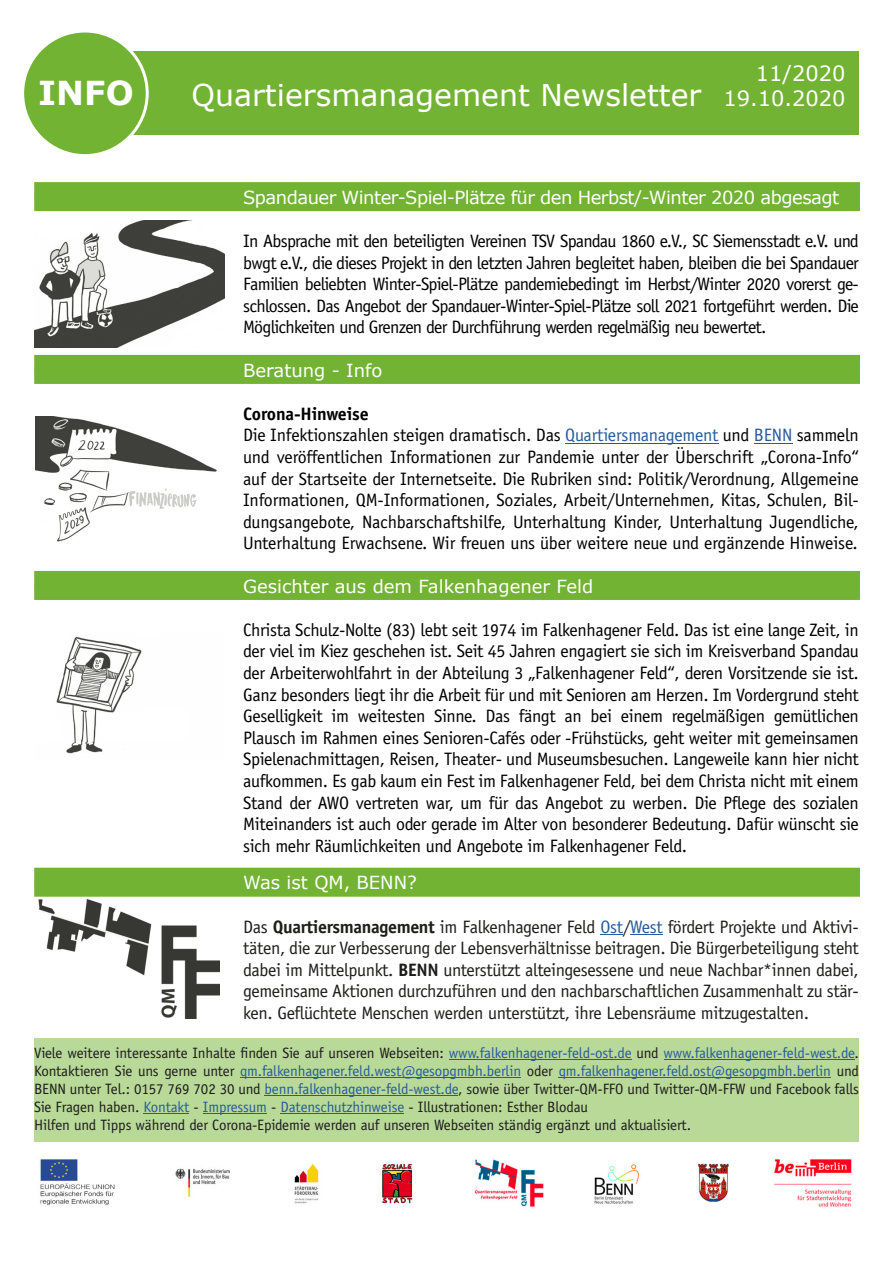
<style>
.page{position:relative;width:893px;height:1263px;background:#fff}
.page>*{position:absolute;margin:0;border:0;box-sizing:border-box;transform-origin:0 0}
.t1{font:700 33px "Verdana";color:#fff}
.t2{font:30px "Verdana";color:#fff}
.t3{font:21px/25.2px "Verdana";color:#fff;text-align:right}
.t4{font:18px/21.6px "Officina Sans Std";letter-spacing:-.01em;color:#000;text-align:justify}
.t5{font:18px/21.6px "Officina Sans Std";letter-spacing:-.02em;color:#1d1d1b;text-align:justify}
.t6{font:18px "Verdana";letter-spacing:-.03em;color:#fff}
.t7{font:18px "Verdana";color:#fff}
.t8{font:15px/18px "Officina Sans Std";letter-spacing:-.01em;color:#1d1d1b}
.s1{font-weight:700}
.s2{color:#275b9b}
</style>
<div class="page">
<img style="left:40px;top:1159px;width:813px;height:48px">
<div style="left:34px;top:1038px;width:825px;height:104px;background:#b9d999"></div>
<div style="left:41px;top:51px;width:818px;height:84px;background:#73b333"></div>
<div style="left:21px;top:30px;width:128px;height:127px;background:#73b333;border:3px solid #fff;border-radius:50%"></div>
<div style="left:34px;top:182px;width:826px;height:29px;background:#73b333"></div>
<div style="left:34px;top:355px;width:826px;height:29px;background:#73b333"></div>
<div style="left:34px;top:571px;width:826px;height:29px;background:#73b333"></div>
<hr style="left:565px;top:443px;width:153px;height:1px;background:#275b9b">
<hr style="left:754px;top:443px;width:38px;height:1px;background:#275b9b">
<hr style="left:449px;top:1059px;width:182px;height:1px;background:#275b9b">
<hr style="left:664px;top:1059px;width:190px;height:1px;background:#275b9b">
<hr style="left:240px;top:1077px;width:281px;height:1px;background:#275b9b">
<hr style="left:559px;top:1077px;width:272px;height:1px;background:#275b9b">
<hr style="left:265px;top:1095px;width:193px;height:1px;background:#275b9b">
<hr style="left:144px;top:1113px;width:45px;height:1px;background:#275b9b">
<hr style="left:203px;top:1113px;width:64px;height:1px;background:#275b9b">
<hr style="left:281px;top:1113px;width:123px;height:1px;background:#275b9b">
<div style="left:34px;top:868px;width:826px;height:29px;background:#73b333"></div>
<svg style="left:600px;top:934px;width:23px;height:1px"></svg>
<hr style="left:630px;top:934px;width:33px;height:1px;background:#275b9b">
<img style="left:56px;top:636px;width:86px;height:118px">
<img style="left:35px;top:416px;width:182px;height:126px">
<img style="left:38px;top:899px;width:181px;height:120px">
<img style="left:34px;top:220px;width:190px;height:127px">
<h1 class="t1" style="left:38px;top:80px;width:97px">INFO</h1>
<h2 class="t2" style="left:192px;top:83px;width:511px">Quartiersmanagement Newsletter</h2>
<p class="t3" style="left:723px;top:62px;width:124px">11/2020<br>19.10.2020</p>
<p class="t6" style="left:243px;top:190px;width:598px">Spandauer Winter-Spiel-Plätze für den Herbst/-Winter 2020 abgesagt</p>
<p class="t4" style="left:243px;top:232px;width:617px">In Absprache mit den beteiligten Vereinen TSV Spandau 1860 e.V., SC Siemensstadt e.V. und bwgt e.V., die dieses Projekt in den letzten Jahren begleitet haben, bleiben die bei Spandauer Familien beliebten Winter-Spiel-Plätze pandemiebedingt im Herbst/Winter 2020 vorerst ge&shy;schlossen. Das Angebot der Spandauer-Winter-Spiel-Plätze soll 2021 fortgeführt werden. Die Möglichkeiten und Grenzen der Durchführung werden regelmäßig neu bewertet.</p>
<p class="t7" style="left:243px;top:363px;width:141px">Beratung - Info</p>
<p class="t4" style="left:243px;top:405px;width:617px;text-align:left"><span class="s1">Corona-Hinweise<br></span>Die Infektionszahlen steigen dramatisch. Das <span class="s2">Quartiersmanagement</span> und <span class="s2">BENN</span> sammeln und veröffentlichen Informationen zur Pandemie unter der Überschrift „Corona-Info“ auf der Startseite der Internetseite. Die Rubriken sind: Politik/Verordnung, Allgemeine Informationen, QM-Informationen, Soziales, Arbeit/Unternehmen, Kitas, Schulen, Bil&shy;dungsangebote, Nachbarschaftshilfe, Unterhaltung Kinder, Unterhaltung Jugendliche, Unterhaltung Erwachsene. Wir freuen uns über weitere neue und ergänzende Hinweise.</p>
<p class="t7" style="left:243px;top:579px;width:352px">Gesichter aus dem Falkenhagener Feld</p>
<p class="t4" style="left:243px;top:621px;width:617px">Christa Schulz-Nolte (83) lebt seit 1974 im Falkenhagener Feld. Das ist eine lange Zeit, in der viel im Kiez geschehen ist. Seit 45 Jahren engagiert sie sich im Kreisverband Spandau der Arbeiterwohlfahrt in der Abteilung 3 „Falkenhagener Feld“, deren Vorsitzende sie ist.<br>Ganz besonders liegt ihr die Arbeit für und mit Senioren am Herzen. Im Vordergrund steht Geselligkeit im weitesten Sinne. Das fängt an bei einem regelmäßigen gemütlichen Plausch im Rahmen eines Senioren-Cafés oder -Frühstücks, geht weiter mit gemeinsamen Spielenachmittagen, Reisen, Theater- und Museumsbesuchen. Langeweile kann hier nicht aufkommen. Es gab kaum ein Fest im Falkenhagener Feld, bei dem Christa nicht mit einem Stand der AWO vertreten war, um für das Angebot zu werben. Die Pflege des sozialen Miteinanders ist auch oder gerade im Alter von besonderer Bedeutung. Dafür wünscht sie sich mehr Räumlichkeiten und Angebote im Falkenhagener Feld.</p>
<p class="t7" style="left:243px;top:875px;width:175px">Was ist QM, BENN?</p>
<p class="t5" style="left:243px;top:918px;width:617px">Das <span class="s1">Quartiersmanagement</span> im Falkenhagener Feld <span class="s2">Ost</span>/<span class="s2">West</span> fördert Projekte und Aktivi&shy;täten, die zur Verbesserung der Lebensverhältnisse beitragen. Die Bürgerbeteiligung steht dabei im Mittelpunkt. <span class="s1">BENN</span> unterstützt alteingesessene und neue Nachbar*innen dabei, gemeinsame Aktionen durchzuführen und den nachbarschaftlichen Zusammenhalt zu stär&shy;ken. Geflüchtete Menschen werden unterstützt, ihre Lebensräume mitzugestalten.</p>
<p class="t8" style="left:34px;top:1045px;width:826px">Viele weitere interessante Inhalte finden Sie auf unseren Webseiten: <span class="s2">www.falkenhagener-feld-ost.de</span> und <span class="s2">www.falkenhagener-feld-west.de</span>.<br>Kontaktieren Sie uns gerne unter <span class="s2">qm.falkenhagener.feld.west@gesopgmbh.berlin</span> oder <span class="s2">qm.falkenhagener.feld.ost@gesopgmbh.berlin</span> und BENN unter Tel.: 0157 769 702 30 und <span class="s2">benn.falkenhagener-feld-west.de</span>, sowie über Twitter-QM-FFO und Twitter-QM-FFW und Facebook falls Sie Fragen haben. <span class="s2">Kontakt</span> - <span class="s2">Impressum</span> - <span class="s2">Datenschutzhinweise</span> - Illustrationen: Esther Blodau<br>Hilfen und Tipps während der Corona-Epidemie werden auf unseren Webseiten ständig ergänzt und aktualisiert.</p>
</div>
